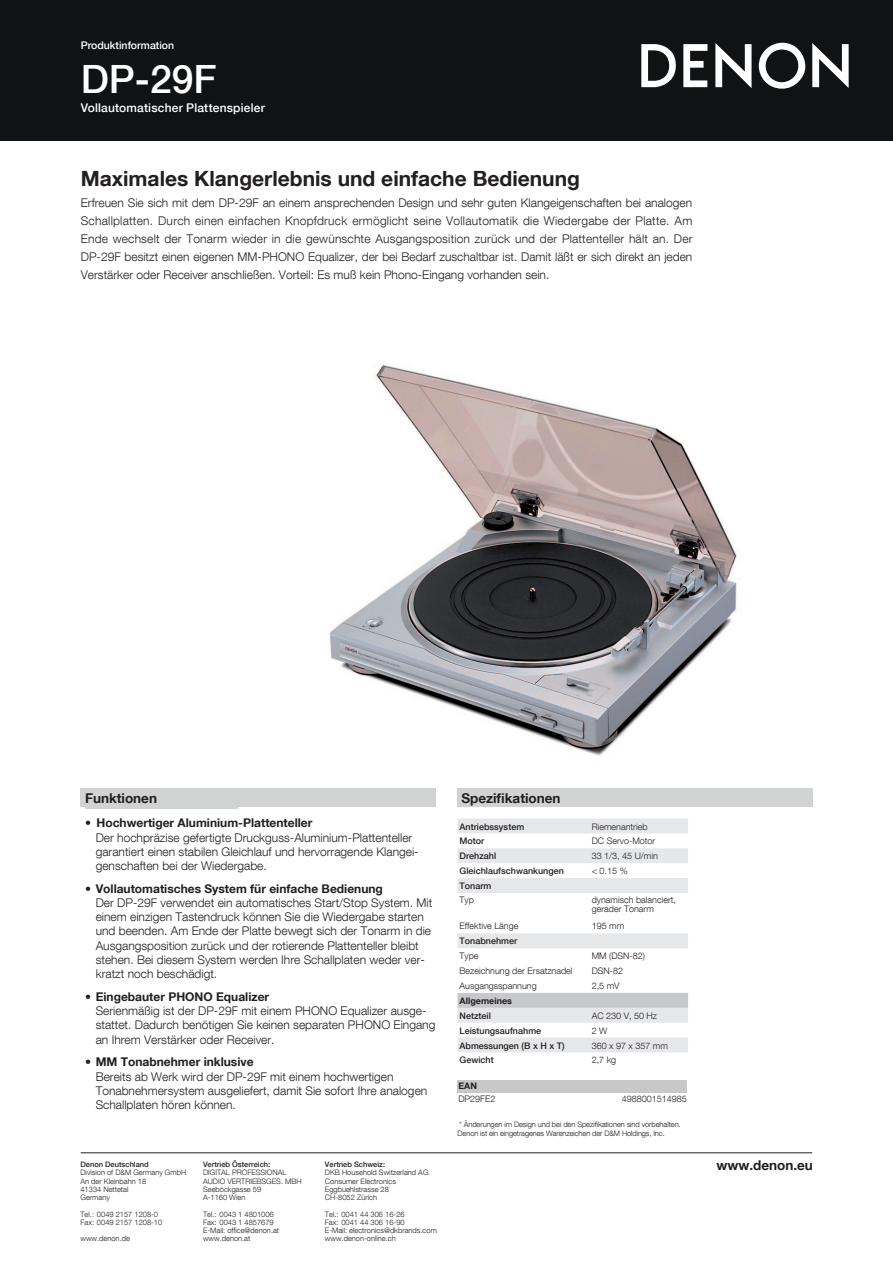
<style>
.page{position:relative;width:893px;height:1263px;background:#fff}
.page>*{position:absolute;margin:0;border:0;box-sizing:border-box;transform-origin:0 0}
.t1{font:500 39px "Helvetica Neue LT Com";color:#fff}
.t2{font:700 21px "Helvetica Neue LT Com";color:#231f20}
.t3{font:700 13.5px "Helvetica Neue LT Com";color:#231f20}
.t4{font:300 12px/14.2px "Helvetica Neue LT Com";color:#231f20}
.t5{font:700 12px "Helvetica Neue LT Com";color:#231f20}
.t6{font:500 12px "Helvetica Neue LT Com";letter-spacing:.015em;color:#fff}
.t7{font:500 10.5px "Helvetica Neue LT Com";color:#fff}
.t8{font:300 9px/9px "Helvetica Neue LT Com";color:#231f20}
.t9{font:500 9px "Helvetica Neue LT Com";color:#231f20}
.t10{font:700 9px "Helvetica Neue LT Com";color:#231f20}
.t11{font:300 7.5px/8.2px "Helvetica Neue LT Com";color:#231f20}
.t12{font:500 7.5px "Helvetica Neue LT Com";color:#231f20}
</style>
<div class="page">
<img style="left:329px;top:364px;width:408px;height:392px">
<div style="left:81px;top:789px;width:355px;height:18px;background:#d1d2d4"></div>
<div style="left:457px;top:789px;width:355px;height:18px;background:#d1d2d4"></div>
<div style="left:85px;top:791px;width:153px;height:18px;background:#d1d2d4"></div>
<div style="left:0;top:0;width:893px;height:140px;background:#101214"></div>
<svg style="left:715px;top:43px;width:36px;height:45px"></svg>
<svg style="left:683px;top:44px;width:24px;height:43px"></svg>
<svg style="left:812px;top:43px;width:37px;height:45px"></svg>
<svg style="left:641px;top:44px;width:35px;height:43px"></svg>
<svg style="left:759px;top:43px;width:46px;height:46px"></svg>
<svg style="left:457px;top:818px;width:231px;height:234px"></svg>
<svg style="left:457px;top:993px;width:231px;height:15px;background:#c7c8ca"></svg>
<div style="left:457px;top:1080px;width:230px;height:13px;background:#c7c8ca"></div>
<hr style="left:81px;top:1152px;width:731px;height:1px;background:#231f20">
<p class="t7" style="left:81px;top:39px;width:95px">Produktinformation</p>
<h1 class="t1" style="left:81px;top:55px;width:137px">DP-29F</h1>
<p class="t6" style="left:81px;top:100px;width:186px">Vollautomatischer Plattenspieler</p>
<h2 class="t2" style="left:81px;top:165px;width:501px">Maximales Klangerlebnis und einfache Bedienung</h2>
<p class="t4" style="left:81px;top:194px;width:613px;line-height:18px;text-align:justify">Erfreuen Sie sich mit dem DP-29F an einem ansprechenden Design und sehr guten Klangeigenschaften bei analogen Schallplatten. Durch einen einfachen Knopfdruck ermöglicht seine Vollautomatik die Wiedergabe der Platte. Am Ende wechselt der Tonarm wieder in die gewünschte Ausgangsposition zurück und der Plattenteller hält an. Der DP-29F besitzt einen eigenen MM-PHONO Equalizer, der bei Bedarf zuschaltbar ist. Damit läßt er sich direkt an jeden Verstärker oder Receiver anschließen. Vorteil: Es muß kein Phono-Eingang vorhanden sein.</p>
<p class="t3" style="left:85px;top:789px;width:74px">Funktionen</p>
<p class="t3" style="left:461px;top:789px;width:101px">Spezifikationen</p>
<p class="t5" style="left:85px;top:815px;width:229px">• Hochwertiger Aluminium-Plattenteller</p>
<p class="t4" style="left:96px;top:830px;width:324px">Der hochpräzise gefertigte Druckguss-Aluminium-Plattenteller garantiert einen stabilen Gleichlauf und hervorragende Klangei&shy;genschaften bei der Wiedergabe.</p>
<p class="t5" style="left:85px;top:881px;width:299px">• Vollautomatisches System für einfache Bedienung</p>
<p class="t4" style="left:96px;top:895px;width:338px">Der DP-29F verwendet ein automatisches Start/Stop System. Mit einem einzigen Tastendruck können Sie die Wiedergabe starten und beenden. Am Ende der Platte bewegt sich der Tonarm in die Ausgangsposition zurück und der rotierende Plattenteller bleibt stehen. Bei diesem System werden Ihre Schallplaten weder ver&shy;kratzt noch beschädigt.</p>
<p class="t5" style="left:85px;top:989px;width:186px">• Eingebauter PHONO Equalizer</p>
<p class="t4" style="left:96px;top:1003px;width:341px">Serienmäßig ist der DP-29F mit einem PHONO Equalizer ausge&shy;stattet. Dadurch benötigen Sie keinen separaten PHONO Eingang an Ihrem Verstärker oder Receiver.</p>
<p class="t5" style="left:85px;top:1054px;width:170px">• MM Tonabnehmer inklusive</p>
<p class="t4" style="left:96px;top:1069px;width:333px">Bereits ab Werk wird der DP-29F mit einem hochwertigen<br>Tonabnehmersystem ausgeliefert, damit Sie sofort Ihre analogen<br>Schallplaten hören können.</p>
<p class="t9" style="left:460px;top:821px;width:66px">Antriebssystem</p>
<p class="t8" style="left:592px;top:822px;width:57px">Riemenantrieb</p>
<p class="t9" style="left:460px;top:836px;width:26px">Motor</p>
<p class="t8" style="left:592px;top:836px;width:65px">DC Servo-Motor</p>
<p class="t9" style="left:460px;top:851px;width:38px">Drehzahl</p>
<p class="t8" style="left:592px;top:851px;width:68px">33 1/3, 45 U/min</p>
<p class="t9" style="left:460px;top:865px;width:106px">Gleichlaufschwankungen</p>
<p class="t8" style="left:592px;top:866px;width:37px">&lt; 0.15 %</p>
<p class="t9" style="left:460px;top:880px;width:33px">Tonarm</p>
<p class="t8" style="left:460px;top:895px;width:16px">Typ</p>
<p class="t8" style="left:592px;top:895px;width:86px">dynamisch balanciert, gerader Tonarm</p>
<p class="t8" style="left:460px;top:921px;width:60px">Effektive Länge</p>
<p class="t8" style="left:592px;top:921px;width:34px">195 mm</p>
<p class="t9" style="left:460px;top:936px;width:59px">Tonabnehmer</p>
<p class="t8" style="left:460px;top:951px;width:21px">Type</p>
<p class="t8" style="left:592px;top:951px;width:55px">MM (DSN-82)</p>
<p class="t8" style="left:460px;top:966px;width:114px">Bezeichnung der Ersatznadel</p>
<p class="t8" style="left:592px;top:966px;width:33px">DSN-82</p>
<p class="t8" style="left:460px;top:981px;width:79px">Ausgangsspannung</p>
<p class="t8" style="left:592px;top:981px;width:29px">2,5 mV</p>
<p class="t10" style="left:460px;top:995px;width:54px">Allgemeines</p>
<p class="t9" style="left:460px;top:1010px;width:33px">Netzteil</p>
<p class="t8" style="left:592px;top:1011px;width:67px">AC 230 V, 50 Hz</p>
<p class="t9" style="left:460px;top:1025px;width:83px">Leistungsaufnahme</p>
<p class="t8" style="left:592px;top:1026px;width:17px">2 W</p>
<p class="t9" style="left:460px;top:1040px;width:106px">Abmessungen (B x H x T)</p>
<p class="t8" style="left:592px;top:1041px;width:78px">360 x 97 x 357 mm</p>
<p class="t9" style="left:460px;top:1055px;width:36px">Gewicht</p>
<p class="t8" style="left:592px;top:1055px;width:26px">2,7 kg</p>
<p class="t10" style="left:458px;top:1080px;width:20px">EAN</p>
<p class="t8" style="left:458px;top:1094px;width:39px">DP29FE2</p>
<p class="t8" style="left:622px;top:1094px;width:67px">4988001514985</p>
<p class="t11" style="left:458px;top:1120px;width:225px">* Änderungen im Design und bei den Spezifikationen sind vorbehalten.<br>Denon ist ein eingetragenes Warenzeichen der D&amp;M Holdings, Inc.</p>
<p class="t12" style="left:203px;top:1160px;width:69px">Vertrieb Österreich:</p>
<p class="t11" style="left:203px;top:1168px;width:100px">DIGITAL PROFESSIONAL<br>AUDIO VERTRIEBSGES. MBH<br>Seeböckgasse 59<br>A-1160 Wien</p>
<p class="t11" style="left:203px;top:1209px;width:78px">Tel.: 0043 1 4801006<br>Fax: 0043 1 4857679<br>E-Mail: office@denon.at www.denon.at</p>
<p class="t12" style="left:80px;top:1160px;width:70px">Denon Deutschland</p>
<p class="t3" style="left:716px;top:1157px;width:98px">www.denon.eu</p>
<p class="t11" style="left:80px;top:1168px;width:107px">Division of D&amp;M Germany GmbH<br>An der Kleinbahn 18<br>41334 Nettetal<br>Germany</p>
<p class="t11" style="left:80px;top:1209px;width:83px">Tel.: 0049 2157 1208-0<br>Fax: 0049 2157 1208-10</p>
<p class="t11" style="left:80px;top:1234px;width:51px">www.denon.de</p>
<p class="t12" style="left:325px;top:1160px;width:62px">Vertrieb Schweiz:</p>
<p class="t11" style="left:325px;top:1168px;width:105px">DKB Household Switzerland AG<br>Consumer Electronics<br>Eggbuehlstrasse 28<br>CH-8052 Zürich</p>
<p class="t11" style="left:325px;top:1209px;width:113px">Tel.: 0041 44 306 16-26<br>Fax: 0041 44 306 16-90<br>E-Mail: electronics@dkbrands.com www.denon-online.ch</p>
</div>
